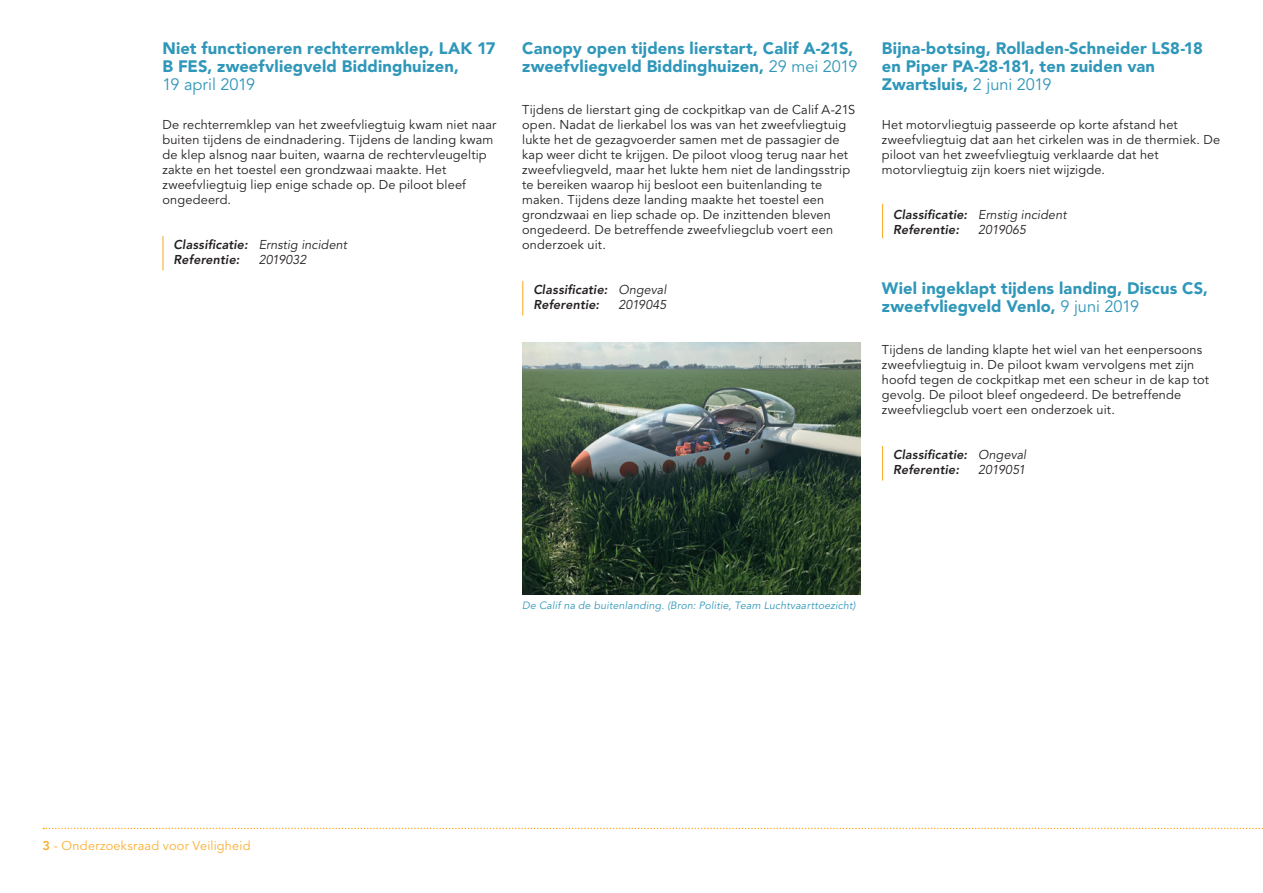
<style>
.page{position:relative;width:1263px;height:893px;background:#fff}
.page>*{position:absolute;margin:0;border:0;box-sizing:border-box;transform-origin:0 0}
.t1{font:900 16.5px/18px "Avenir LT Std";letter-spacing:.01em;color:#2f97b9}
.t2{font:16.5px "Avenir LT Std";letter-spacing:-.005em;color:#2f97b9}
.t3{font:12.75px/15px "Avenir LT Std";letter-spacing:.015em;color:#231f20}
.t4{font:italic 800 12.75px/15px "Avenir LT Std";letter-spacing:.015em;color:#231f20}
.t5{font:12.75px "Avenir LT Std";letter-spacing:.02em;color:#fbb033}
.t6{font:italic 12.75px "Avenir LT Std";color:#231f20}
.t7{font:italic 10.5px "Avenir LT Std";letter-spacing:.02em;color:#2f97b9}
.s1{font-weight:400}
.s2{font-weight:800}
</style>
<div class="page">
<svg style="left:43px;top:828px;width:1220px;height:1px"></svg>
<hr style="left:162px;top:236px;width:2px;height:34px;background:#fbb033">
<hr style="left:522px;top:281px;width:1px;height:34px;background:#fbb033">
<img style="left:522px;top:342px;width:339px;height:252px">
<hr style="left:882px;top:204px;width:1px;height:34px;background:#fbb033">
<hr style="left:882px;top:446px;width:1px;height:34px;background:#fbb033">
<p class="t1" style="left:162px;top:39px;width:335px">Niet functioneren rechterremklep, LAK 17<br>B FES, zweefvliegveld Biddinghuizen,</p>
<p class="t2" style="left:162px;top:75px;width:94px">19 april 2019</p>
<p class="t3" style="left:162px;top:117px;width:336px">De rechterremklep van het zweefvliegtuig kwam niet naar buiten tijdens de eindnadering. Tijdens de landing kwam de klep alsnog naar buiten, waarna de rechtervleugeltip zakte en het toestel een grondzwaai maakte. Het zweefvliegtuig liep enige schade op. De piloot bleef ongedeerd.</p>
<p class="t4" style="left:174px;top:237px;width:175px">Classificatie: <span class="s1">Ernstig incident<br></span>Referentie:</p>
<p class="t6" style="left:259px;top:252px;width:49px">2019032</p>
<p class="t1" style="left:522px;top:39px;width:337px">Canopy open tijdens lierstart, Calif A-21S, zweefvliegveld Biddinghuizen, <span class="s1">29 mei 2019</span></p>
<p class="t3" style="left:522px;top:102px;width:335px">Tijdens de lierstart ging de cockpitkap van de Calif A-21S open. Nadat de lierkabel los was van het zweefvliegtuig lukte het de gezagvoerder samen met de passagier de kap weer dicht te krijgen. De piloot vloog terug naar het zweefvliegveld, maar het lukte hem niet de landingsstrip te bereiken waarop hij besloot een buitenlanding te maken. Tijdens deze landing maakte het toestel een grondzwaai en liep schade op. De inzittenden bleven ongedeerd. De betreffende zweefvliegclub voert een onderzoek uit.</p>
<p class="t4" style="left:533px;top:282px;width:135px">Classificatie: <span class="s1">Ongeval<br></span>Referentie:</p>
<p class="t6" style="left:618px;top:297px;width:49px">2019045</p>
<p class="t1" style="left:882px;top:39px;width:322px">Bijna-botsing, Rolladen-Schneider LS8-18 en Piper PA-28-181, ten zuiden van<br>Zwartsluis, <span class="s1">2 juni 2019</span></p>
<p class="t3" style="left:882px;top:117px;width:340px">Het motorvliegtuig passeerde op korte afstand het zweefvliegtuig dat aan het cirkelen was in de thermiek. De piloot van het zweefvliegtuig verklaarde dat het motorvliegtuig zijn koers niet wijzigde.</p>
<p class="t4" style="left:893px;top:207px;width:175px">Classificatie: <span class="s1">Ernstig incident<br></span>Referentie:</p>
<p class="t6" style="left:978px;top:222px;width:49px">2019065</p>
<p class="t1" style="left:882px;top:279px;width:328px">Wiel ingeklapt tijdens landing, Discus CS, zweefvliegveld Venlo, <span class="s1">9 juni 2019</span></p>
<p class="t3" style="left:882px;top:342px;width:328px">Tijdens de landing klapte het wiel van het eenpersoons zweefvliegtuig in. De piloot kwam vervolgens met zijn hoofd tegen de cockpitkap met een scheur in de kap tot gevolg. De piloot bleef ongedeerd. De betreffende zweefvliegclub voert een onderzoek uit.</p>
<p class="t4" style="left:893px;top:447px;width:135px">Classificatie: <span class="s1">Ongeval<br></span>Referentie:</p>
<p class="t6" style="left:978px;top:462px;width:49px">2019051</p>
<p class="t7" style="left:522px;top:599px;width:335px">De Calif na de buitenlanding. (Bron: Politie, Team Luchtvaarttoezicht)</p>
<p class="t5" style="left:43px;top:838px;width:210px"><span class="s2">3</span> - Onderzoeksraad voor Veiligheid</p>
</div>
